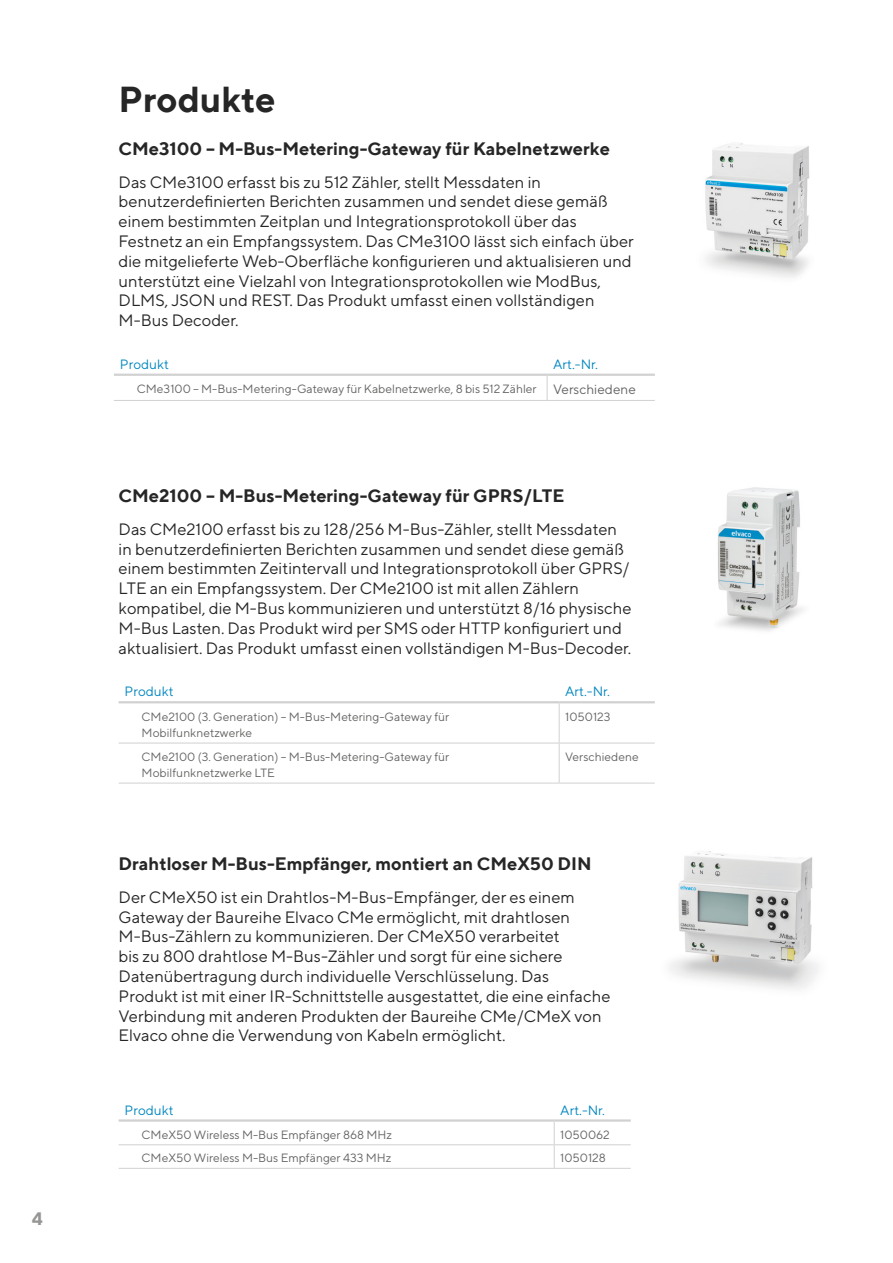
<style>
.page{position:relative;width:893px;height:1263px;background:#fff}
.page>*{position:absolute;margin:0;border:0;box-sizing:border-box;transform-origin:0 0}
.t1{font:700 36px "TT Norms";color:#262627}
.t2{font:700 18px "TT Norms";color:#262627}
.t3{font:700 18px "TT Norms";color:#959594}
.t4{font:16.5px/19.8px "TT Norms";color:#262627}
.Brödtext{font:13.5px "TT Norms";color:#0087c0}
.Brödtext-2{font:13.5px "TT Norms";color:#646463}
.Brödtext-3{font:12px/16.5px "TT Norms";color:#646463}
</style>
<div class="page">
<hr style="left:559px;top:703px;width:1px;height:40px;background:#d1d1d1">
<hr style="left:119px;top:743px;width:440px;height:1px;background:#d1d1d1">
<hr style="left:559px;top:743px;width:96px;height:1px;background:#d1d1d1">
<hr style="left:559px;top:743px;width:1px;height:40px;background:#d1d1d1">
<hr style="left:119px;top:783px;width:440px;height:1px;background:#d1d1d1">
<hr style="left:559px;top:783px;width:96px;height:1px;background:#d1d1d1">
<hr style="left:119px;top:701px;width:440px;height:2px;background:#d1d1d1">
<hr style="left:559px;top:701px;width:96px;height:2px;background:#d1d1d1">
<img style="left:670px;top:851px;width:148px;height:139px">
<hr style="left:119px;top:1144px;width:435px;height:1px;background:#d1d1d1">
<hr style="left:554px;top:1144px;width:77px;height:1px;background:#d1d1d1">
<svg style="left:554px;top:1122px;width:1px;height:46px"></svg>
<hr style="left:119px;top:1168px;width:435px;height:1px;background:#d1d1d1">
<hr style="left:554px;top:1168px;width:77px;height:1px;background:#d1d1d1">
<hr style="left:119px;top:1119px;width:435px;height:3px;background:#d1d1d1">
<hr style="left:554px;top:1119px;width:77px;height:3px;background:#d1d1d1">
<img style="left:718px;top:487px;width:86px;height:144px">
<svg style="left:547px;top:376px;width:1px;height:24px"></svg>
<hr style="left:114px;top:400px;width:433px;height:1px;background:#d1d1d1">
<hr style="left:547px;top:400px;width:108px;height:1px;background:#d1d1d1">
<hr style="left:114px;top:374px;width:433px;height:2px;background:#d1d1d1">
<hr style="left:547px;top:374px;width:108px;height:2px;background:#d1d1d1">
<img style="left:705px;top:143px;width:105px;height:135px">
<p class="t3" style="left:32px;top:1207px;width:12px">4</p>
<p class="t1" style="left:119px;top:77px;width:158px">Produkte</p>
<p class="t2" style="left:119px;top:137px;width:493px">CMe3100 – M-Bus-Metering-Gateway für Kabelnetzwerke</p>
<p class="t4" style="left:119px;top:172px;width:517px">Das CMe3100 erfasst bis zu 512 Zähler, stellt Messdaten in benutzerdefinierten Berichten zusammen und sendet diese gemäß einem bestimmten Zeitplan und Integrationsprotokoll über das Festnetz an ein Empfangssystem. Das CMe3100 lässt sich einfach über die mitgelieferte Web-Oberfläche konfigurieren und aktualisieren und unterstützt eine Vielzahl von Integrationsprotokollen wie ModBus, DLMS, JSON und REST. Das Produkt umfasst einen vollständigen M-Bus Decoder.</p>
<p class="Brödtext" style="left:120px;top:356px;width:51px">Produkt</p>
<p class="Brödtext" style="left:553px;top:356px;width:46px">Art.-Nr.</p>
<p class="Brödtext-3" style="left:137px;top:380px;width:401px">CMe3100 – M-Bus-Metering-Gateway für Kabelnetzwerke, 8 bis 512 Zähler</p>
<p class="Brödtext-2" style="left:553px;top:381px;width:84px">Verschiedene</p>
<p class="t2" style="left:119px;top:484px;width:447px">CMe2100 – M-Bus-Metering-Gateway für GPRS/LTE</p>
<p class="t4" style="left:119px;top:519px;width:514px">Das CMe2100 erfasst bis zu 128/256 M-Bus-Zähler, stellt Messdaten in benutzerdefinierten Berichten zusammen und sendet diese gemäß einem bestimmten Zeitintervall und Integrationsprotokoll über GPRS/ LTE an ein Empfangssystem. Der CMe2100 ist mit allen Zählern kompatibel, die M-Bus kommunizieren und unterstützt 8/16 physische M-Bus Lasten. Das Produkt wird per SMS oder HTTP konfiguriert und aktualisiert. Das Produkt umfasst einen vollständigen M-Bus-Decoder.</p>
<p class="Brödtext" style="left:125px;top:683px;width:51px">Produkt</p>
<p class="Brödtext" style="left:565px;top:683px;width:46px">Art.-Nr.</p>
<p class="Brödtext-3" style="left:142px;top:708px;width:309px">CMe2100 (3. Generation) – M-Bus-Metering-Gateway für<br>Mobilfunknetzwerke</p>
<p class="Brödtext-3" style="left:565px;top:708px;width:47px">1050123</p>
<p class="Brödtext-3" style="left:142px;top:748px;width:309px">CMe2100 (3. Generation) – M-Bus-Metering-Gateway für<br>Mobilfunknetzwerke LTE</p>
<p class="Brödtext-3" style="left:565px;top:748px;width:75px">Verschiedene</p>
<p class="t2" style="left:119px;top:853px;width:475px">Drahtloser M-Bus-Empfänger, montiert an CMeX50 DIN</p>
<p class="t4" style="left:119px;top:887px;width:493px">Der CMeX50 ist ein Drahtlos-M-Bus-Empfänger, der es einem Gateway der Baureihe Elvaco CMe ermöglicht, mit drahtlosen M-Bus-Zählern zu kommunizieren. Der CMeX50 verarbeitet<br>bis zu 800 drahtlose M-Bus-Zähler und sorgt für eine sichere Datenübertragung durch individuelle Verschlüsselung. Das Produkt ist mit einer IR-Schnittstelle ausgestattet, die eine einfache Verbindung mit anderen Produkten der Baureihe CMe/CMeX von Elvaco ohne die Verwendung von Kabeln ermöglicht.</p>
<p class="Brödtext" style="left:125px;top:1101px;width:51px">Produkt</p>
<p class="Brödtext" style="left:560px;top:1101px;width:46px">Art.-Nr.</p>
<p class="Brödtext-3" style="left:142px;top:1126px;width:252px">CMeX50 Wireless M-Bus Empfänger 868 MHz</p>
<p class="Brödtext-3" style="left:560px;top:1126px;width:51px">1050062</p>
<p class="Brödtext-3" style="left:142px;top:1149px;width:251px">CMeX50 Wireless M-Bus Empfänger 433 MHz</p>
<p class="Brödtext-3" style="left:560px;top:1149px;width:47px">1050128</p>
</div>
